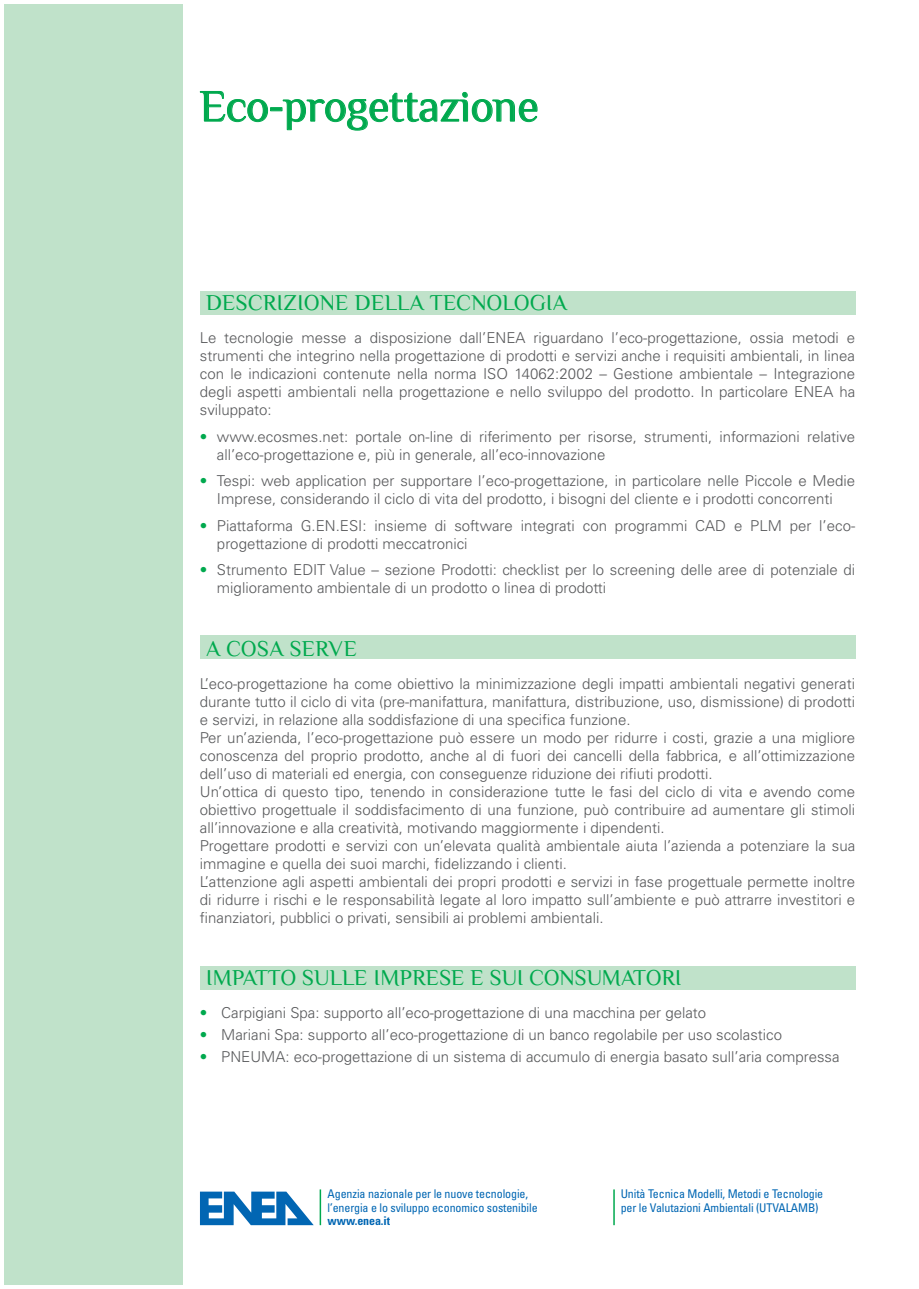
<style>
.page{position:relative;width:919px;height:1289px;background:#fff}
.page>*{position:absolute;margin:0;border:0;box-sizing:border-box;transform-origin:0 0}
.t1{font:45px "Philosopher";color:#00a94e}
.t2{font:22.5px "Philosopher";letter-spacing:.01em;color:#00a94e}
.t3{font:300 15px/18px "Univers LT Std";color:#57585a}
.t4{font:condensed 12px/13.5px "Univers LT Std";letter-spacing:-.01em;color:#0166b3}
.t5{font:700 condensed 12px "Univers LT Std";letter-spacing:-.01em;color:#0166b3}
.s1{color:#00a94e}
</style>
<div class="page">
<div style="left:4px;top:4px;width:179px;height:1280px;background:#c0e2ca"></div>
<div style="left:200px;top:635px;width:655px;height:24px;background:#c0e2ca"></div>
<div style="left:200px;top:965px;width:655px;height:24px;background:#c0e2ca"></div>
<div style="left:200px;top:291px;width:655px;height:24px;background:#c0e2ca"></div>
<svg style="left:200px;top:91px;width:337px;height:39px"></svg>
<svg style="left:200px;top:1191px;width:114px;height:34px"></svg>
<hr style="left:613px;top:1189px;width:1px;height:36px;background:#00a94e">
<hr style="left:319px;top:1189px;width:2px;height:36px;background:#00a94e">
<h1 class="t1" style="left:200px;top:82px;width:340px">ECO-PROGETTAZIONE</h1>
<h2 class="t2" style="left:206px;top:291px;width:362px">DESCRIZIONE DELLA TECNOLOGIA</h2>
<p class="t3" style="left:200px;top:329px;width:656px;text-align:justify">Le tecnologie messe a disposizione dall’ENEA riguardano l’eco-progettazione, ossia metodi e strumenti che integrino nella progettazione di prodotti e servizi anche i requisiti ambientali, in linea con le indicazioni contenute nella norma ISO 14062:2002 – Gestione ambientale – Integrazione degli aspetti ambientali nella progettazione e nello sviluppo del prodotto. In particolare ENEA ha sviluppato:</p>
<p class="t3" style="left:217px;top:427px;width:639px;text-indent:-17px"><span class="s1">•</span> www.ecosmes.net: portale on-line di riferimento per risorse, strumenti, informazioni relative all’eco-progettazione e, più in generale, all’eco-innovazione</p>
<p class="t3" style="left:200px;top:472px;width:656px;text-align:center"><span class="s1">•</span> Tespi: web application per supportare l’eco-progettazione, in particolare nelle Piccole e Medie<br>Imprese, considerando il ciclo di vita del prodotto, i bisogni del cliente e i prodotti concorrenti</p>
<p class="t3" style="left:217px;top:516px;width:639px;text-indent:-17px"><span class="s1">•</span> Piattaforma G.EN.ESI: insieme di software integrati con programmi CAD e PLM per l’eco&shy;progettazione di prodotti meccatronici</p>
<p class="t3" style="left:217px;top:561px;width:639px;text-indent:-17px"><span class="s1">•</span> Strumento EDIT Value – sezione Prodotti: checklist per lo screening delle aree di potenziale di miglioramento ambientale di un prodotto o linea di prodotti</p>
<h2 class="t2" style="left:206px;top:636px;width:152px">A COSA SERVE</h2>
<p class="t3" style="left:200px;top:674px;width:656px">L’eco-progettazione ha come obiettivo la minimizzazione degli impatti ambientali negativi generati durante tutto il ciclo di vita (pre-manifattura, manifattura, distribuzione, uso, dismissione) di prodotti e servizi, in relazione alla soddisfazione di una specifica funzione.<br>Per un’azienda, l’eco-progettazione può essere un modo per ridurre i costi, grazie a una migliore conoscenza del proprio prodotto, anche al di fuori dei cancelli della fabbrica, e all’ottimizzazione dell’uso di materiali ed energia, con conseguenze riduzione dei rifiuti prodotti.<br>Un’ottica di questo tipo, tenendo in considerazione tutte le fasi del ciclo di vita e avendo come obiettivo progettuale il soddisfacimento di una funzione, può contribuire ad aumentare gli stimoli all’innovazione e alla creatività, motivando maggiormente i dipendenti.<br>Progettare prodotti e servizi con un’elevata qualità ambientale aiuta l’azienda a potenziare la sua immagine e quella dei suoi marchi, fidelizzando i clienti.<br>L’attenzione agli aspetti ambientali dei propri prodotti e servizi in fase progettuale permette inoltre di ridurre i rischi e le responsabilità legate al loro impatto sull’ambiente e può attrarre investitori e finanziatori, pubblici o privati, sensibili ai problemi ambientali.</p>
<h2 class="t2" style="left:206px;top:965px;width:477px">IMPATTO SULLE IMPRESE E SUI CONSUMATORI</h2>
<p class="t3" style="left:200px;top:1003px;width:508px"><span class="s1">•</span> Carpigiani Spa: supporto all’eco-progettazione di una macchina per gelato</p>
<p class="t3" style="left:200px;top:1025px;width:583px"><span class="s1">•</span> Mariani Spa: supporto all’eco-progettazione di un banco regolabile per uso scolastico</p>
<p class="t3" style="left:200px;top:1047px;width:641px"><span class="s1">•</span> PNEUMA: eco-progettazione di un sistema di accumulo di energia basato sull’aria compressa</p>
<p class="t4" style="left:327px;top:1186px;width:211px">Agenzia nazionale per le nuove tecnologie, l’energia e lo sviluppo economico sostenibile</p>
<p class="t5" style="left:327px;top:1213px;width:64px">www.enea.it</p>
<p class="t4" style="left:620px;top:1186px;width:204px">Unità Tecnica Modelli, Metodi e Tecnologie per le Valutazioni Ambientali (UTVALAMB)</p>
</div>
